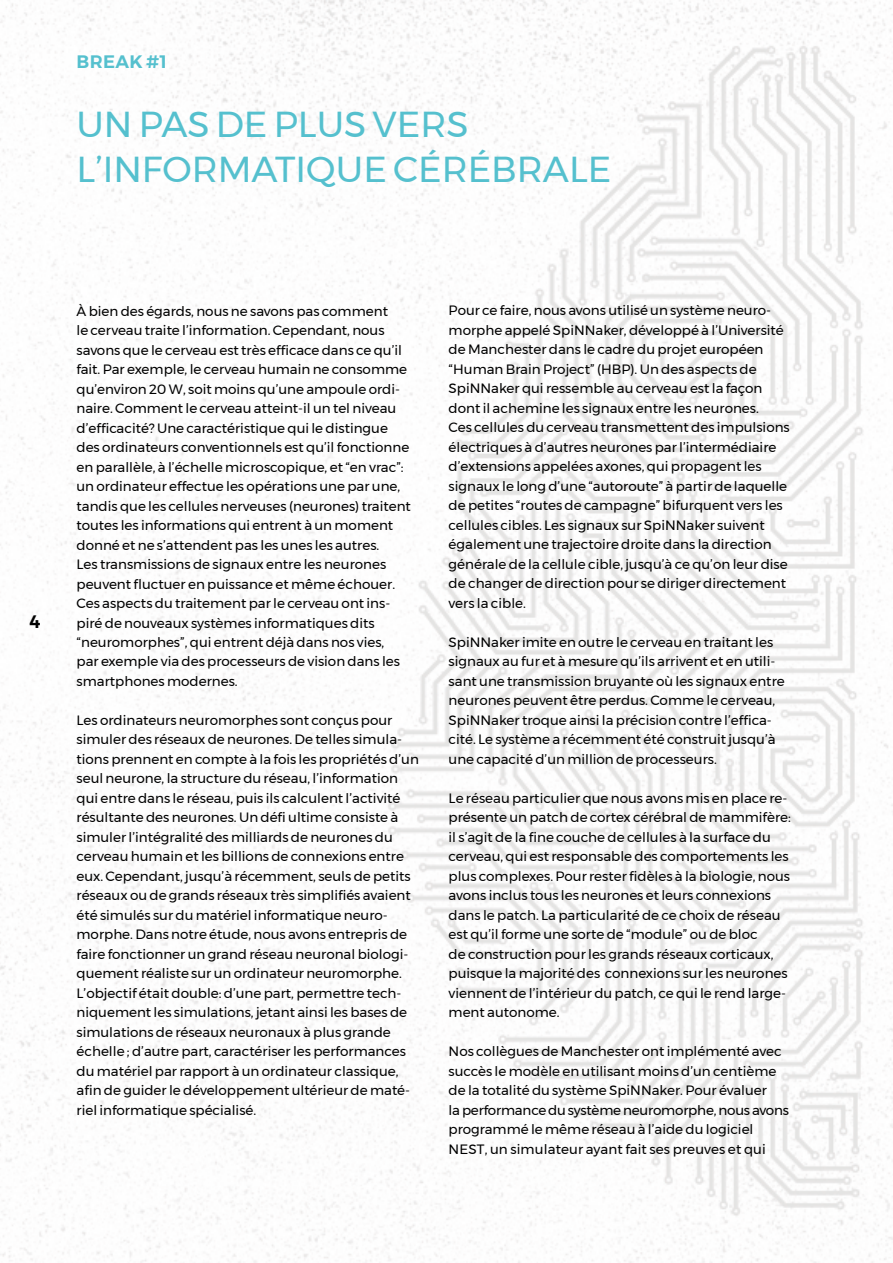
<style>
.page{position:relative;width:893px;height:1263px;background:#fff}
.page>*{position:absolute;margin:0;border:0;box-sizing:border-box;transform-origin:0 0}
.t1{font:36px/45px "Montserrat";color:#55c0ce}
.t2{font:600 18px "Montserrat";letter-spacing:.02em;color:#55c0ce}
.t3{font:600 18px "Montserrat";color:#000}
.t4{font:13.5px/19.5px "Montserrat";color:#000}
</style>
<div class="page">
<img style="left:0;top:0;width:893px;height:1263px">
<h2 class="t2" style="left:77px;top:48px;width:92px">BREAK #1</h2>
<h1 class="t1" style="left:77px;top:102px;width:536px">UN PAS DE PLUS VERS<br>L’INFORMATIQUE CÉRÉBRALE</h1>
<h2 class="t3" style="left:30px;top:607px;width:12px">4</h2>
<p class="t4" style="left:77px;top:301px;width:336px">À bien des égards, nous ne savons pas comment<br>le cerveau traite l’information. Cependant, nous savons que le cerveau est très efficace dans ce qu’il fait. Par exemple, le cerveau humain ne consomme qu’environ 20 W, soit moins qu’une ampoule ordi&shy;naire. Comment le cerveau atteint-il un tel niveau d’efficacité? Une caractéristique qui le distingue des ordinateurs conventionnels est qu’il fonctionne en parallèle, à l’échelle microscopique, et “en vrac”: un ordinateur effectue les opérations une par une, tandis que les cellules nerveuses (neurones) traitent toutes les informations qui entrent à un moment donné et ne s’attendent pas les unes les autres.<br>Les transmissions de signaux entre les neurones peuvent fluctuer en puissance et même échouer.<br>Ces aspects du traitement par le cerveau ont ins&shy;piré de nouveaux systèmes informatiques dits “neuromorphes”, qui entrent déjà dans nos vies,<br>par exemple via des processeurs de vision dans les smartphones modernes.</p>
<p class="t4" style="left:77px;top:710px;width:344px">Les ordinateurs neuromorphes sont conçus pour simuler des réseaux de neurones. De telles simula&shy;tions prennent en compte à la fois les propriétés d’un seul neurone, la structure du réseau, l’information qui entre dans le réseau, puis ils calculent l’activité résultante des neurones. Un défi ultime consiste à simuler l’intégralité des milliards de neurones du cerveau humain et les billions de connexions entre eux. Cependant, jusqu’à récemment, seuls de petits réseaux ou de grands réseaux très simplifiés avaient été simulés sur du matériel informatique neuro&shy;morphe. Dans notre étude, nous avons entrepris de faire fonctionner un grand réseau neuronal biologi&shy;quement réaliste sur un ordinateur neuromorphe.<br>L’objectif était double: d’une part, permettre tech&shy;niquement les simulations, jetant ainsi les bases de simulations de réseaux neuronaux à plus grande échelle ; d’autre part, caractériser les performances du matériel par rapport à un ordinateur classique, afin de guider le développement ultérieur de maté&shy;riel informatique spécialisé.</p>
<p class="t4" style="left:449px;top:301px;width:343px">Pour ce faire, nous avons utilisé un système neuro&shy;morphe appelé SpiNNaker, développé à l’Université de Manchester dans le cadre du projet européen “Human Brain Project” (HBP). Un des aspects de SpiNNaker qui ressemble au cerveau est la façon dont il achemine les signaux entre les neurones.<br>Ces cellules du cerveau transmettent des impulsions électriques à d’autres neurones par l’intermédiaire d’extensions appelées axones, qui propagent les signaux le long d’une “autoroute” à partir de laquelle de petites “routes de campagne” bifurquent vers les cellules cibles. Les signaux sur SpiNNaker suivent également une trajectoire droite dans la direction générale de la cellule cible, jusqu’à ce qu’on leur dise de changer de direction pour se diriger directement vers la cible.</p>
<p class="t4" style="left:449px;top:632px;width:338px">SpiNNaker imite en outre le cerveau en traitant les signaux au fur et à mesure qu’ils arrivent et en utili&shy;sant une transmission bruyante où les signaux entre neurones peuvent être perdus. Comme le cerveau, SpiNNaker troque ainsi la précision contre l’effica&shy;cité. Le système a récemment été construit jusqu’à une capacité d’un million de processeurs.</p>
<p class="t4" style="left:449px;top:788px;width:344px">Le réseau particulier que nous avons mis en place re&shy;présente un patch de cortex cérébral de mammifère: il s’agit de la fine couche de cellules à la surface du cerveau, qui est responsable des comportements les plus complexes. Pour rester fidèles à la biologie, nous avons inclus tous les neurones et leurs connexions dans le patch. La particularité de ce choix de réseau est qu’il forme une sorte de “module” ou de bloc<br>de construction pour les grands réseaux corticaux, puisque la majorité des connexions sur les neurones viennent de l’intérieur du patch, ce qui le rend large&shy;ment autonome.</p>
<p class="t4" style="left:449px;top:1041px;width:342px">Nos collègues de Manchester ont implémenté avec succès le modèle en utilisant moins d’un centième de la totalité du système SpiNNaker. Pour évaluer<br>la performance du système neuromorphe, nous avons programmé le même réseau à l’aide du logiciel NEST, un simulateur ayant fait ses preuves et qui</p>
</div>
